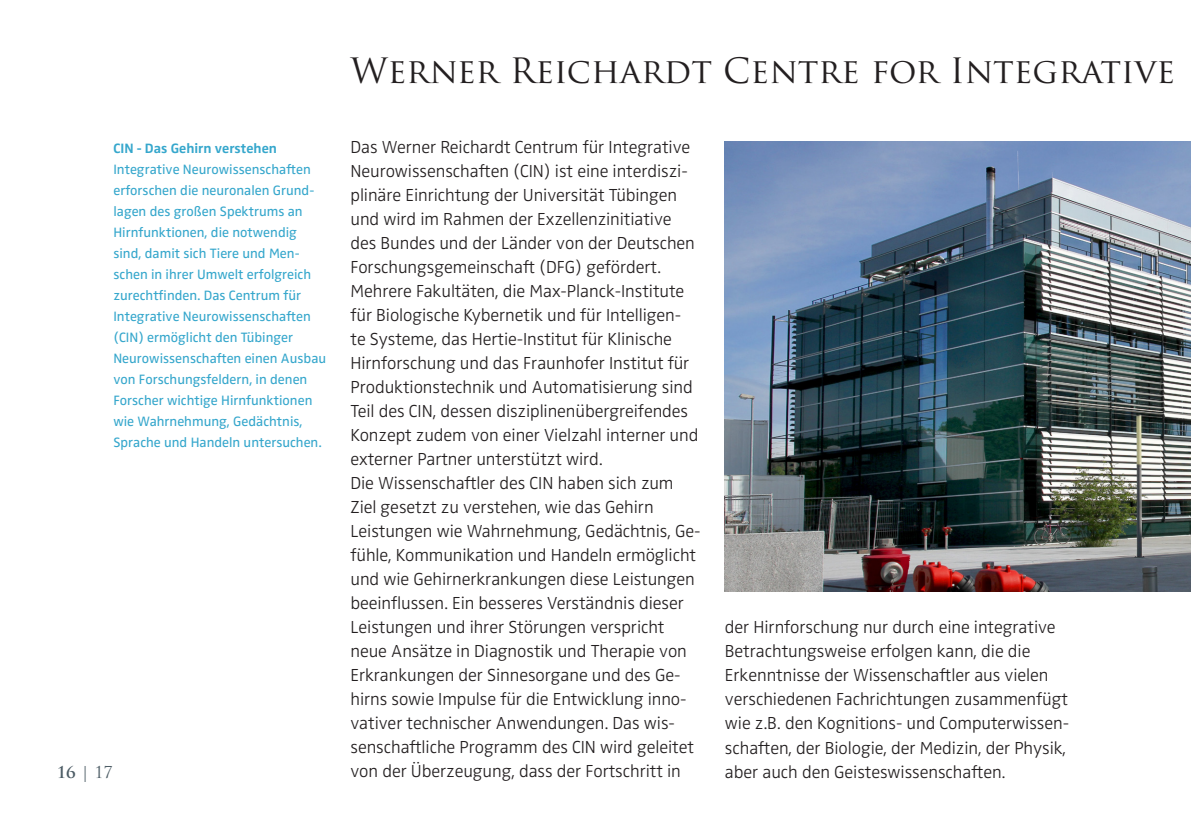
<style>
.page{position:relative;width:1191px;height:840px;background:#fff}
.page>*{position:absolute;margin:0;border:0;box-sizing:border-box;transform-origin:0 0}
.t1{font:34px "Trajan Pro";color:#231f20}
.t2{font:300 18px/24px "Zwo OT";letter-spacing:-.005em;color:#231f20}
.t3{font:16px "Trajan Pro";color:#4c5c65}
.t4{font:14px/21px "Zwo OT";color:#36a7cc}
.t5{font:700 14px "Zwo OT";color:#36a7cc}
.s1{font-weight:700}
</style>
<div class="page">
<img style="left:725px;top:141px;width:466px;height:450px">
<p class="t5" style="left:113px;top:140px;width:165px">CIN - Das Gehirn verstehen</p>
<p class="t4" style="left:113px;top:159px;width:214px">Integrative Neurowissenschaften erforschen die neuronalen Grund&shy;lagen des großen Spektrums an Hirnfunktionen, die notwendig sind, damit sich Tiere und Men&shy;schen in ihrer Umwelt erfolgreich zurechtfinden. Das Centrum für Integrative Neurowissenschaften (CIN) ermöglicht den Tübinger Neurowissenschaften einen Ausbau von Forschungsfeldern, in denen Forscher wichtige Hirnfunktionen wie Wahrnehmung, Gedächtnis, Sprache und Handeln untersuchen.</p>
<p class="t3" style="left:57px;top:761px;width:58px"><span class="s1">16</span> | 17</p>
<h1 class="t1" style="left:350px;top:49px;width:826px">Werner Reichardt Centre for Integrative</h1>
<p class="t2" style="left:350px;top:135px;width:352px">Das Werner Reichardt Centrum für Integrative Neurowissenschaften (CIN) ist eine interdiszi&shy;plinäre Einrichtung der Universität Tübingen und wird im Rahmen der Exzellenzinitiative des Bundes und der Länder von der Deutschen Forschungsgemeinschaft (DFG) gefördert.<br>Mehrere Fakultäten, die Max-Planck-Institute für Biologische Kybernetik und für Intelligen&shy;te Systeme, das Hertie-Institut für Klinische Hirnforschung und das Fraunhofer Institut für Produktionstechnik und Automatisierung sind Teil des CIN, dessen disziplinenübergreifendes Konzept zudem von einer Vielzahl interner und externer Partner unterstützt wird.<br>Die Wissenschaftler des CIN haben sich zum Ziel gesetzt zu verstehen, wie das Gehirn Leistungen wie Wahrnehmung, Gedächtnis, Ge&shy;fühle, Kommunikation und Handeln ermöglicht und wie Gehirnerkrankungen diese Leistungen beeinflussen. Ein besseres Verständnis dieser Leistungen und ihrer Störungen verspricht neue Ansätze in Diagnostik und Therapie von Erkrankungen der Sinnesorgane und des Ge&shy;hirns sowie Impulse für die Entwicklung inno&shy;vativer technischer Anwendungen. Das wis&shy;senschaftliche Programm des CIN wird geleitet von der Überzeugung, dass der Fortschritt in</p>
<p class="t2" style="left:725px;top:615px;width:346px">der Hirnforschung nur durch eine integrative Betrachtungsweise erfolgen kann, die die Erkenntnisse der Wissenschaftler aus vielen verschiedenen Fachrichtungen zusammenfügt wie z.B. den Kognitions- und Computerwissen&shy;schaften, der Biologie, der Medizin, der Physik, aber auch den Geisteswissenschaften.</p>
</div>
